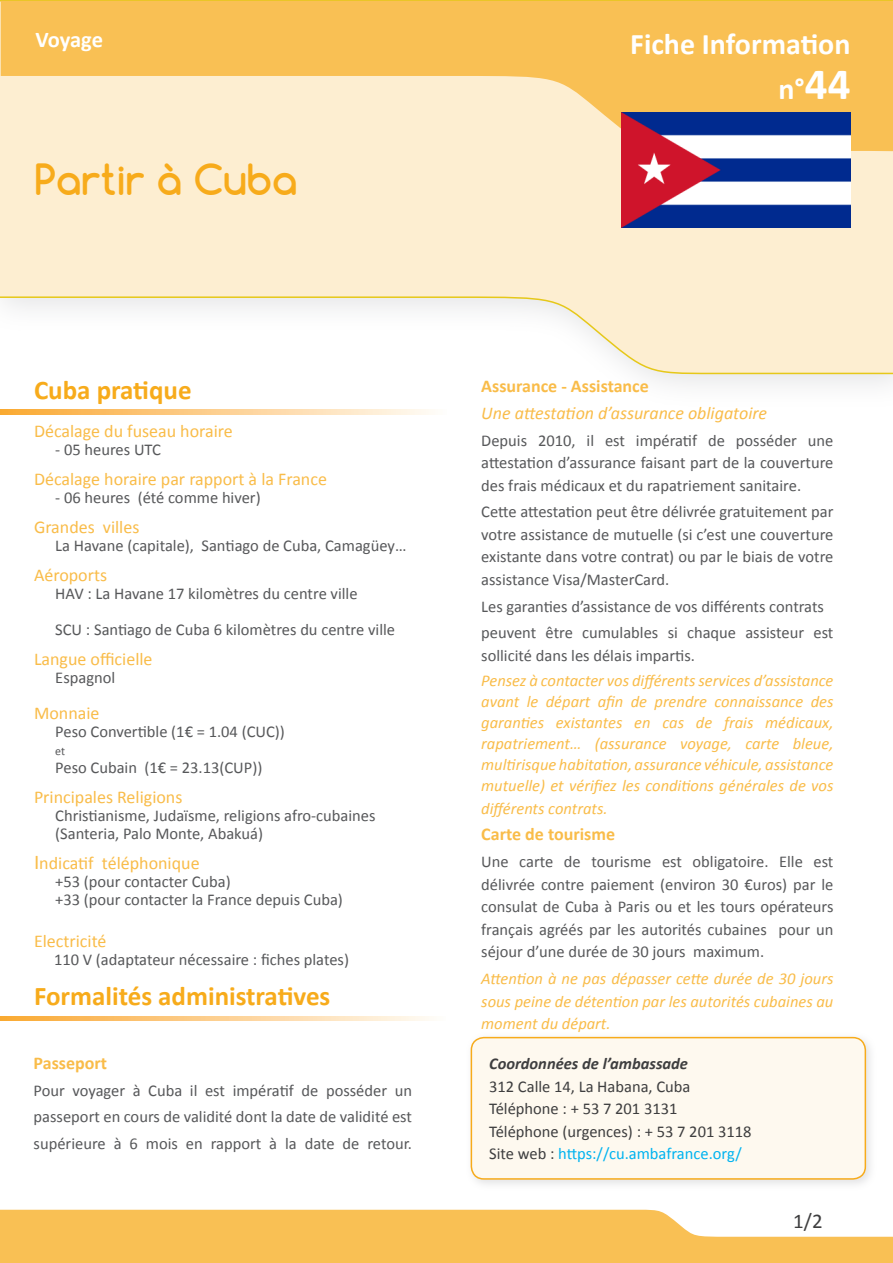
<style>
.page{position:relative;width:893px;height:1263px;background:#fff}
.page>*{position:absolute;margin:0;border:0;box-sizing:border-box;transform-origin:0 0}
.t1{font:700 40.5px "Comfortaa";color:#f7ab1b}
.t2{font:700 30px "Calibri";color:#fff}
.t3{font:700 27px "Calibri";color:#f7ab1b}
.t4{font:700 22.5px "Calibri";letter-spacing:-.01em;color:#fff}
.t5{font:21px "Calibri";color:#3e3e3f}
.Texte{font:18px "Calibri";color:#f9bc49}
.Texte-2{font:700 18px "Calibri";color:#f9bc49}
.Texte-3{font:italic 18px "Calibri";color:#f9bc49}
.Texte-4{font:16.5px/22.5px "Calibri";color:#57585a;text-align:justify}
.Texte-5{font:italic 16.5px/21px "Calibri";color:#f9bc49;text-align:justify}
.Bulles{font:16.5px "Calibri";color:#3e3e3f}
.Bulles-2{font:16.5px "Calibri";color:#00b3ef}
.Bulles-3{font:italic 700 16.5px "Calibri";color:#3e3e3f}
.Texte-6{font:12px "Calibri";color:#57585a}
.s1{font-size:45px}
.s2{font-size:21px}
.s3{color:#3e3e3f}
</style>
<div class="page">
<svg style="left:0;top:0;width:893px;height:376px"></svg>
<svg style="left:1px;top:1px;width:892px;height:150px;background:#f9d080"></svg>
<svg style="left:0;top:1210px;width:893px;height:53px;background:#f9c768"></svg>
<svg style="left:0;top:1016px;width:430px;height:5px;background:#fcd090"></svg>
<svg style="left:0;top:410px;width:431px;height:4px;background:#fcd090"></svg>
<div style="left:465px;top:1031px;width:412px;height:160px;background:#aeafb3;opacity:.34"></div>
<div style="left:471px;top:1037px;width:394px;height:142px;background:#fef9ef;border-radius:13px"></div>
<div style="left:471px;top:1037px;width:395px;height:143px;border:2px solid #f7ab1b;border-radius:13px"></div>
<img style="left:621px;top:113px;width:230px;height:114px">
<h3 class="t4" style="left:36px;top:25px;width:69px">Voyage</h3>
<p class="t1" style="left:35px;top:154px;width:264px">Partir à Cuba</p>
<p class="t2" style="left:630px;top:25px;width:222px">Fiche Information</p>
<p class="t2" style="left:778px;top:70px;width:73px">n°<span class="s1">44</span></p>
<p class="t3" style="left:34px;top:373px;width:159px">Cuba pratique</p>
<p class="Texte" style="left:34px;top:419px;width:200px">Décalage du fuseau horaire</p>
<p class="Texte-4" style="left:55px;top:438px;width:107px">- 05 heures UTC</p>
<p class="Texte" style="left:34px;top:467px;width:294px">Décalage horaire par rapport à la France</p>
<p class="Texte-4" style="left:55px;top:486px;width:207px">- 06 heures (été comme hiver)</p>
<p class="Texte" style="left:34px;top:515px;width:107px">Grandes villes</p>
<p class="Texte-4" style="left:55px;top:534px;width:353px">La Havane (capitale), Santiago de Cuba, Camagüey…</p>
<p class="Texte" style="left:34px;top:563px;width:75px">Aéroports</p>
<p class="Texte-4" style="left:55px;top:582px;width:304px">HAV : La Havane 17 kilomètres du centre ville</p>
<p class="Texte-4" style="left:55px;top:618px;width:341px">SCU : Santiago de Cuba 6 kilomètres du centre ville</p>
<p class="Texte" style="left:34px;top:647px;width:120px">Langue officielle</p>
<p class="Texte-4" style="left:55px;top:666px;width:61px">Espagnol</p>
<p class="Texte" style="left:34px;top:701px;width:67px">Monnaie</p>
<p class="Texte-4" style="left:55px;top:720px;width:231px">Peso Convertible (1€ = 1.04 (CUC))</p>
<p class="Texte-6" style="left:55px;top:743px;width:11px">et</p>
<p class="Texte-4" style="left:55px;top:756px;width:209px">Peso Cubain (1€ = 23.13(CUP))</p>
<p class="Texte" style="left:34px;top:785px;width:150px">Principales Religions</p>
<p class="Texte-4" style="left:55px;top:806px;width:322px;line-height:18px">Christianisme, Judaïsme, religions afro-cubaines (Santeria, Palo Monte, Abakuá)</p>
<p class="Texte" style="left:34px;top:851px;width:167px"><span class="s2">I</span>ndicatif téléphonique</p>
<p class="Texte-4" style="left:55px;top:870px;width:177px">+53 (pour contacter Cuba)</p>
<p class="Texte-4" style="left:55px;top:888px;width:289px">+33 (pour contacter la France depuis Cuba)</p>
<p class="Texte" style="left:34px;top:929px;width:74px">Electricité</p>
<p class="Texte-4" style="left:54px;top:948px;width:297px">110 V (adaptateur nécessaire : fiches plates)</p>
<p class="t3" style="left:34px;top:979px;width:298px">Formalités administratives</p>
<p class="Texte-2" style="left:34px;top:1051px;width:75px">Passeport</p>
<p class="Texte-4" style="left:34px;top:1079px;width:380px">Pour voyager à Cuba il est impératif de posséder un</p>
<p class="Texte-4" style="left:34px;top:1106px;width:380px">passeport en cours de validité dont la date de validité est</p>
<p class="Texte-4" style="left:34px;top:1132px;width:380px">supérieure à 6 mois en rapport à la date de retour.</p>
<p class="Texte-2" style="left:481px;top:375px;width:169px">Assurance - Assistance</p>
<p class="Texte-3" style="left:481px;top:401px;width:287px">Une attestation d’assurance obligatoire</p>
<p class="Texte-4" style="left:481px;top:429px;width:354px">Depuis 2010, il est impératif de posséder une attestation d’assurance faisant part de la couverture des frais médicaux et du rapatriement sanitaire.</p>
<p class="Texte-4" style="left:481px;top:501px;width:354px">Cette attestation peut être délivrée gratuitement par votre assistance de mutuelle (si c’est une couverture existante dans votre contrat) ou par le biais de votre assistance Visa/MasterCard.</p>
<p class="Texte-4" style="left:481px;top:595px;width:344px">Les garanties d’assistance de vos différents contrats</p>
<p class="Texte-4" style="left:481px;top:622px;width:354px">peuvent être cumulables si chaque assisteur est sollicité dans les délais impartis.</p>
<p class="Texte-5" style="left:481px;top:670px;width:354px">Pensez à contacter vos différents services d’assistance avant le départ afin de prendre connaissance des garanties existantes en cas de frais médicaux, rapatriement… (assurance voyage, carte bleue, multirisque habitation, assurance véhicule, assistance mutuelle) et vérifiez les conditions générales de vos</p>
<p class="Texte-5" style="left:481px;top:797px;width:128px">différents contrats.</p>
<p class="Texte-2" style="left:481px;top:823px;width:135px">Carte de tourisme</p>
<p class="Texte-4" style="left:481px;top:850px;width:354px">Une carte de tourisme est obligatoire. Elle est délivrée contre paiement (environ 30 €uros) par le consulat de Cuba à Paris ou et les tours opérateurs français agréés par les autorités cubaines pour un séjour d’une durée de 30 jours maximum.</p>
<p class="Texte-5" style="left:481px;top:967px;width:354px;line-height:22.5px">Attention à ne pas dépasser cette durée de 30 jours sous peine de détention par les autorités cubaines au moment du départ.</p>
<p class="Bulles-3" style="left:489px;top:1053px;width:200px">Coordonnées de l’ambassade</p>
<p class="Bulles" style="left:489px;top:1076px;width:203px">312 Calle 14, La Habana, Cuba</p>
<p class="Bulles" style="left:489px;top:1098px;width:190px">Téléphone : + 53 7 201 3131</p>
<p class="Bulles" style="left:489px;top:1121px;width:264px">Téléphone (urgences) : + 53 7 201 3118</p>
<p class="Bulles-2" style="left:489px;top:1143px;width:254px"><span class="s3">Site web :</span> https://cu.ambafrance.org/</p>
<p class="t5" style="left:793px;top:1208px;width:31px">1/2</p>
</div>
